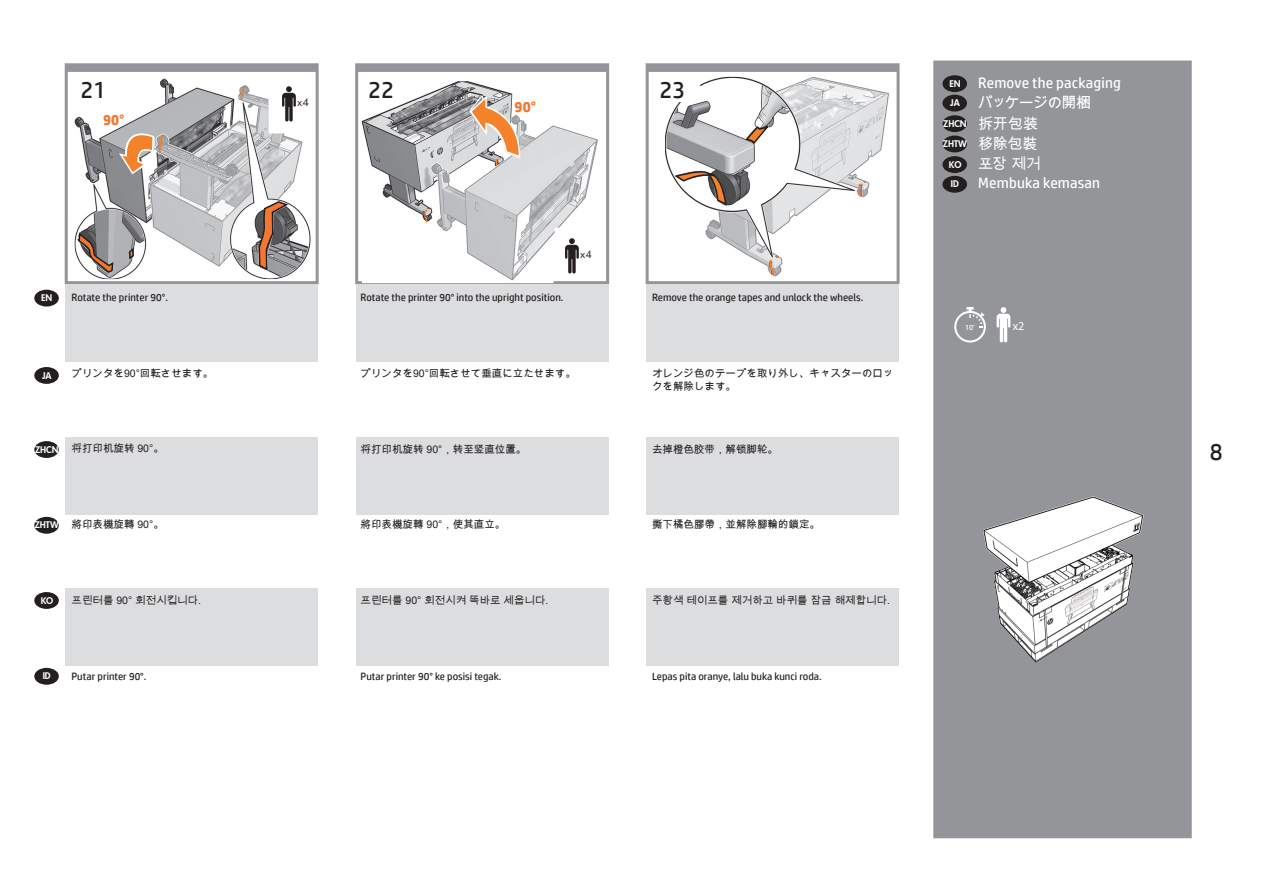
<style>
.page{position:relative;width:1266px;height:890px;background:#fff}
.page>*{position:absolute;margin:0;border:0;box-sizing:border-box;transform-origin:0 0}
.t1{font:24px "HP Simplified";color:#231f20}
.t2{font:15px "HP Simplified";letter-spacing:.01em;color:#fff}
.t3{font:15px/20.1px "Arial Unicode MS";letter-spacing:-.03em;color:#fff}
.t4{font:700 15px "HP Simplified";color:#f37730}
.t5{font:12px "Myriad Pro";color:#fff}
.t6{font:10.5px/12.6px "Arial Unicode MS";color:#231f20}
.t7{font:10.5px "HP Simplified";color:#231f20}
.t8{font:10.5px "Futura Bk";color:#231f20}
.t9{font:9px/19.4px "Futura Hv";color:#fff}
.t10{font:7.5px "HP Simplified";color:#fff}
</style>
<div class="page">
<div style="left:66px;top:65px;width:251px;height:217px;background:#939598"></div>
<div style="left:67px;top:72px;width:250px;height:210px;background:#fff"></div>
<div style="left:65px;top:63px;width:254px;height:221px;border:3px solid #939598"></div>
<div style="left:357px;top:65px;width:251px;height:217px;background:#939598"></div>
<div style="left:357px;top:72px;width:251px;height:210px;background:#fff"></div>
<div style="left:355px;top:63px;width:254px;height:221px;border:3px solid #939598"></div>
<div style="left:647px;top:65px;width:251px;height:217px;background:#939598"></div>
<div style="left:648px;top:72px;width:250px;height:210px;background:#fff"></div>
<div style="left:646px;top:63px;width:253px;height:221px;border:3px solid #939598"></div>
<img style="left:74px;top:78px;width:237px;height:201px">
<img style="left:665px;top:77px;width:224px;height:200px">
<div style="left:933px;top:60px;width:259px;height:777px;background:#939598;border:3px solid #939598"></div>
<svg style="left:996px;top:307px;width:14px;height:35px"></svg>
<svg style="left:954px;top:307px;width:32px;height:35px"></svg>
<img style="left:984px;top:496px;width:159px;height:165px">
<img style="left:362px;top:81px;width:236px;height:202px">
<div style="left:65px;top:284px;width:253px;height:77px;background:#dcdddf"></div>
<div style="left:647px;top:284px;width:252px;height:77px;background:#dcdddf"></div>
<div style="left:356px;top:284px;width:252px;height:77px;background:#dcdddf"></div>
<div style="left:65px;top:437px;width:253px;height:77px;background:#dcdddf"></div>
<div style="left:647px;top:437px;width:252px;height:77px;background:#dcdddf"></div>
<div style="left:356px;top:437px;width:252px;height:77px;background:#dcdddf"></div>
<div style="left:65px;top:588px;width:253px;height:77px;background:#dcdddf"></div>
<div style="left:647px;top:588px;width:252px;height:77px;background:#dcdddf"></div>
<div style="left:356px;top:588px;width:252px;height:77px;background:#dcdddf"></div>
<div style="left:34px;top:289px;width:25px;height:17px;background:#231f20;border-radius:50%"></div>
<div style="left:34px;top:367px;width:25px;height:16px;background:#231f20;border-radius:50%"></div>
<div style="left:34px;top:441px;width:25px;height:17px;background:#231f20;border-radius:50%"></div>
<div style="left:34px;top:516px;width:25px;height:17px;background:#231f20;border-radius:50%"></div>
<div style="left:34px;top:591px;width:25px;height:17px;background:#231f20;border-radius:50%"></div>
<div style="left:34px;top:667px;width:25px;height:17px;background:#231f20;border-radius:50%"></div>
<div style="left:942px;top:75px;width:25px;height:17px;background:#231f20;border-radius:50%"></div>
<div style="left:942px;top:95px;width:25px;height:16px;background:#231f20;border-radius:50%"></div>
<div style="left:942px;top:115px;width:25px;height:17px;background:#231f20;border-radius:50%"></div>
<div style="left:942px;top:135px;width:25px;height:17px;background:#231f20;border-radius:50%"></div>
<div style="left:942px;top:156px;width:25px;height:17px;background:#231f20;border-radius:50%"></div>
<div style="left:942px;top:176px;width:25px;height:17px;background:#231f20;border-radius:50%"></div>
<svg style="left:74px;top:78px;width:50px;height:25px"></svg>
<svg style="left:77px;top:234px;width:36px;height:38px"></svg>
<svg style="left:258px;top:200px;width:32px;height:162px"></svg>
<svg style="left:128px;top:246px;width:7px;height:15px"></svg>
<svg style="left:240px;top:86px;width:5px;height:15px"></svg>
<svg style="left:117px;top:132px;width:49px;height:43px"></svg>
<svg style="left:675px;top:170px;width:53px;height:36px"></svg>
<svg style="left:744px;top:123px;width:29px;height:22px"></svg>
<svg style="left:768px;top:254px;width:13px;height:22px"></svg>
<svg style="left:858px;top:179px;width:10px;height:19px"></svg>
<svg style="left:469px;top:94px;width:52px;height:73px"></svg>
<svg style="left:423px;top:206px;width:11px;height:17px"></svg>
<svg style="left:665px;top:77px;width:38px;height:26px"></svg>
<svg style="left:358px;top:72px;width:54px;height:31px"></svg>
<svg style="left:282px;top:86px;width:14px;height:35px"></svg>
<svg style="left:565px;top:238px;width:14px;height:35px"></svg>
<h1 class="t1" style="left:81px;top:76px;width:27px">21</h1>
<h1 class="t1" style="left:368px;top:76px;width:27px">22</h1>
<h1 class="t1" style="left:659px;top:76px;width:27px">23</h1>
<p class="t8" style="left:297px;top:95px;width:13px">x4</p>
<h2 class="t4" style="left:515px;top:98px;width:23px">90°</h2>
<h2 class="t4" style="left:103px;top:111px;width:23px">90°</h2>
<p class="t9" style="left:949px;top:74px;width:13px">EN<br>JA</p>
<p class="t9" style="left:943px;top:114px;width:25px">ZHCN</p>
<p class="t9" style="left:943px;top:134px;width:26px">ZHTW</p>
<p class="t9" style="left:949px;top:154px;width:14px">KO<br>ID</p>
<h2 class="t2" style="left:978px;top:74px;width:144px">Remove the packaging</h2>
<h2 class="t3" style="left:978px;top:93px;width:115px">パッケージの開梱拆开包装<br>移除包裝<br>포장 제거</h2>
<h2 class="t2" style="left:978px;top:174px;width:123px">Membuka kemasan</h2>
<p class="t8" style="left:580px;top:247px;width:13px">x4</p>
<p class="t9" style="left:41px;top:288px;width:13px">EN</p>
<p class="t7" style="left:72px;top:291px;width:98px">Rotate the printer 90°.</p>
<p class="t7" style="left:361px;top:291px;width:204px">Rotate the printer 90° into the upright position.</p>
<p class="t7" style="left:652px;top:291px;width:213px">Remove the orange tapes and unlock the wheels.</p>
<p class="t10" style="left:965px;top:323px;width:11px">10’</p>
<p class="t5" style="left:1013px;top:318px;width:13px">x2</p>
<p class="t9" style="left:42px;top:365px;width:11px">JA</p>
<p class="t6" style="left:72px;top:366px;width:143px">プリンタを90°回転させます。</p>
<p class="t6" style="left:361px;top:366px;width:217px">プリンタを90°回転させて垂直に立たせます。</p>
<p class="t6" style="left:652px;top:366px;width:243px">オレンジ色のテープを取り外し、キャスターのロックを解除します。</p>
<p class="t9" style="left:35px;top:439px;width:25px">ZHCN</p>
<p class="t6" style="left:72px;top:442px;width:94px">将打印机旋转 90°。</p>
<p class="t6" style="left:361px;top:442px;width:167px">将打印机旋转 90°，转至竖直位置。</p>
<p class="t6" style="left:652px;top:442px;width:127px">去掉橙色胶带，解锁脚轮。</p>
<h1 class="t1" style="left:1210px;top:437px;width:14px">8</h1>
<p class="t9" style="left:35px;top:515px;width:26px">ZHTW</p>
<p class="t6" style="left:72px;top:517px;width:94px">將印表機旋轉 90°。</p>
<p class="t6" style="left:361px;top:518px;width:146px">將印表機旋轉 90°，使其直立。</p>
<p class="t6" style="left:652px;top:518px;width:169px">撕下橘色膠帶，並解除腳輪的鎖定。</p>
<p class="t9" style="left:41px;top:590px;width:14px">KO</p>
<p class="t6" style="left:72px;top:593px;width:131px">프린터를 90° 회전시킵니다.</p>
<p class="t6" style="left:361px;top:593px;width:189px">프린터를 90° 회전시켜 똑바로 세웁니다.</p>
<p class="t6" style="left:652px;top:593px;width:240px">주황색 테이프를 제거하고 바퀴를 잠금 해제합니다.</p>
<p class="t9" style="left:43px;top:666px;width:10px">ID</p>
<p class="t7" style="left:72px;top:669px;width:77px">Putar printer 90°.</p>
<p class="t7" style="left:361px;top:669px;width:142px">Putar printer 90° ke posisi tegak.</p>
<p class="t7" style="left:652px;top:669px;width:171px">Lepas pita oranye, lalu buka kunci roda.</p>
</div>
